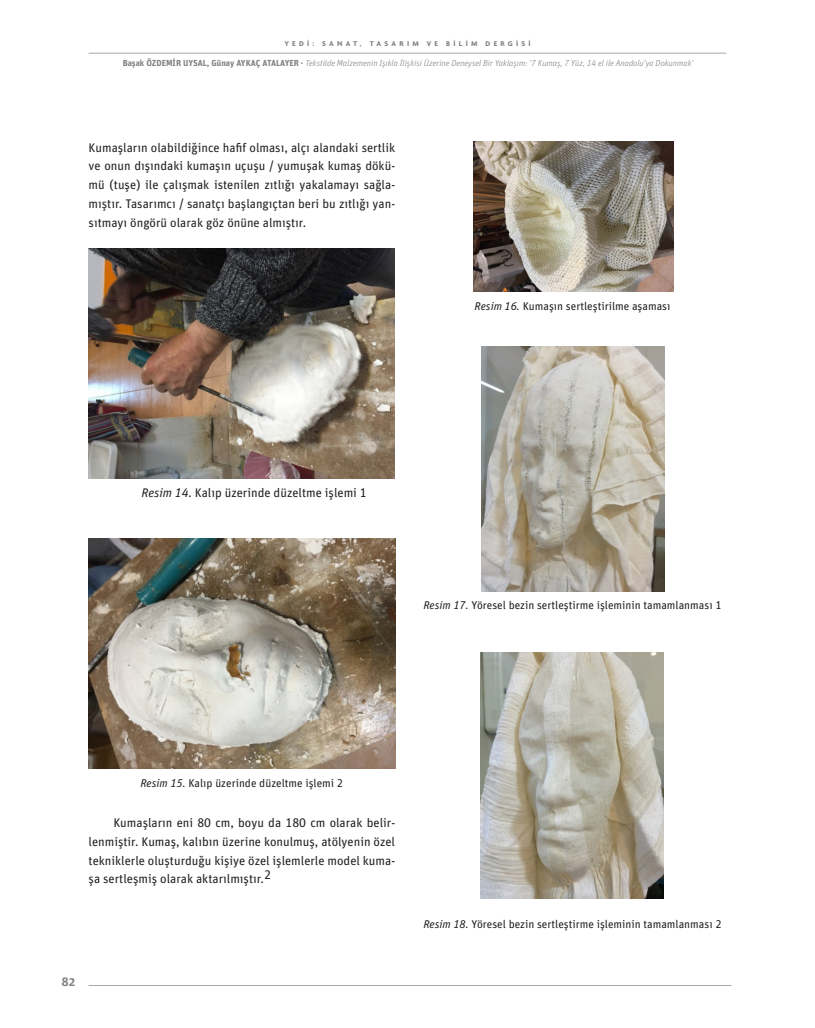
<style>
.page{position:relative;width:815px;height:1028px;background:#fff}
.page>*{position:absolute;margin:0;border:0;box-sizing:border-box;transform-origin:0 0}
.t1{font:12.5px/18.8px "FF Unit Pro";color:#231f20;text-align:justify}
.t2{font:700 12.5px "Sarre";color:#808285}
.t3{font:11.25px "FF Unit Pro";color:#231f20}
.t4{font:italic 300 8.75px "FF Unit Pro";color:#808285}
.t5{font:700 7.5px "Agenda";letter-spacing:.43em;color:#808285}
.s1{font-weight:700;font-style:normal}
.s2{font-style:italic}
</style>
<div class="page">
<hr style="left:89px;top:53px;width:637px;height:1px;background:#a8a9ad">
<hr style="left:89px;top:985px;width:642px;height:1px;background:#a8a9ad">
<img style="left:89px;top:248px;width:306px;height:230px">
<img style="left:89px;top:539px;width:306px;height:229px">
<img style="left:473px;top:142px;width:200px;height:150px">
<img style="left:481px;top:346px;width:184px;height:245px">
<img style="left:480px;top:652px;width:184px;height:246px">
<p class="t5" style="left:284px;top:39px;width:248px">YEDİ: SANAT, TASARIM VE BİLİM DERGİSİ</p>
<p class="t4" style="left:123px;top:57px;width:572px"><span class="s1">Başak ÖZDEMİR UYSAL, Günay AYKAÇ ATALAYER ·</span> Tekstilde Malzemenin Işıkla İlişkisi Üzerine Deneysel Bir Yaklaşım: ‘7 Kumaş, 7 Yüz, 14 el ile Anadolu’ya Dokunmak’</p>
<p class="t1" style="left:89px;top:137px;width:308px">Kumaşların olabildiğince hafif olması, alçı alandaki sertlik ve onun dışındaki kumaşın uçuşu / yumuşak kumaş dökü&shy;mü (tuşe) ile çalışmak istenilen zıtlığı yakalamayı sağla&shy;mıştır. Tasarımcı / sanatçı başlangıçtan beri bu zıtlığı yan&shy;sıtmayı öngörü olarak göz önüne almıştır.</p>
<p class="t3" style="left:475px;top:298px;width:197px"><span class="s2">Resim 16.</span> Kumaşın sertleştirilme aşaması</p>
<p class="t1" style="left:142px;top:483px;width:227px"><span class="s2">Resim 14.</span> Kalıp üzerinde düzeltme işlemi 1</p>
<p class="t3" style="left:423px;top:597px;width:300px"><span class="s2">Resim 17.</span> Yöresel bezin sertleştirme işleminin tamamlanması 1</p>
<p class="t3" style="left:140px;top:774px;width:204px"><span class="s2">Resim 15.</span> Kalıp üzerinde düzeltme işlemi 2</p>
<p class="t1" style="left:89px;top:812px;width:308px;text-indent:25px">Kumaşların eni 80 cm, boyu da 180 cm olarak belir&shy;lenmiştir. Kumaş, kalıbın üzerine konulmuş, atölyenin özel tekniklerle oluşturduğu kişiye özel işlemlerle model kuma&shy;şa sertleşmiş olarak aktarılmıştır.2</p>
<p class="t2" style="left:61px;top:974px;width:15px">82</p>
<p class="t3" style="left:423px;top:915px;width:300px"><span class="s2">Resim 18.</span> Yöresel bezin sertleştirme işleminin tamamlanması 2</p>
</div>
